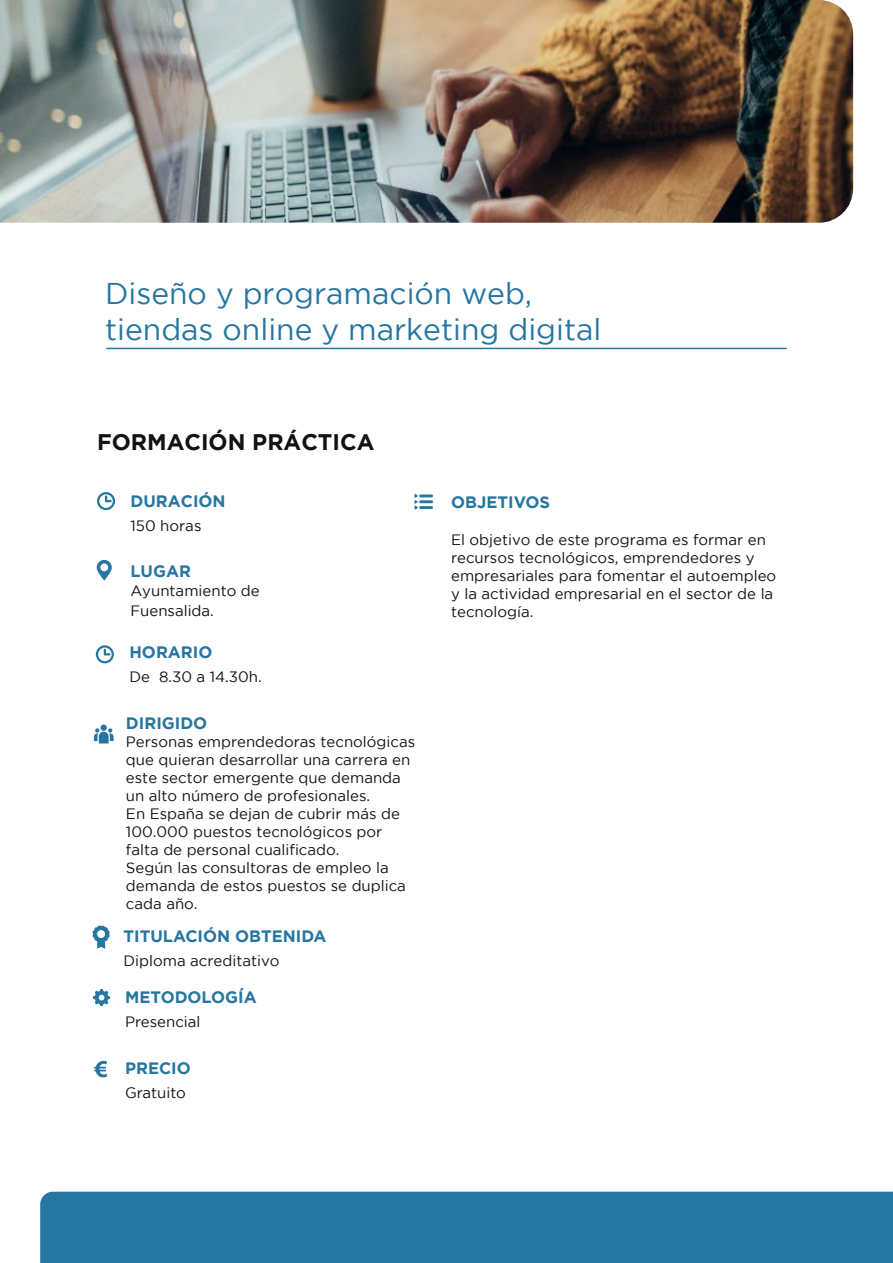
<style>
.page{position:relative;width:893px;height:1263px;background:#fff}
.page>*{position:absolute;margin:0;border:0;box-sizing:border-box;transform-origin:0 0}
.t1{font:30px/36px "Gotham";color:#2676a1}
.t2{font:700 22.5px "Gotham";color:#101315}
.t3{font:700 16.5px "Gotham";color:#2676a1}
.t4{font:15px/18px "Gotham";color:#101415}
</style>
<div class="page">
<img style="left:0;top:0;width:853px;height:223px">
<hr style="left:106px;top:348px;width:681px;height:1px;background:#2676a1">
<svg style="left:97px;top:492px;width:18px;height:18px"></svg>
<svg style="left:96px;top:645px;width:18px;height:18px"></svg>
<div style="left:101px;top:724px;width:6px;height:7px;background:#2676a1;border-radius:50%"></div>
<svg style="left:94px;top:728px;width:20px;height:15px"></svg>
<svg style="left:414px;top:494px;width:19px;height:16px"></svg>
<svg style="left:94px;top:1061px;width:13px;height:16px"></svg>
<svg style="left:93px;top:989px;width:17px;height:17px"></svg>
<svg style="left:97px;top:560px;width:15px;height:20px"></svg>
<svg style="left:92px;top:925px;width:18px;height:24px"></svg>
<div style="left:40px;top:1192px;width:853px;height:71px;background:#2676a1"></div>
<h1 class="t1" style="left:105px;top:275px;width:498px">Diseño y programación web, tiendas online y marketing digital</h1>
<h2 class="t2" style="left:97px;top:429px;width:279px">FORMACIÓN PRÁCTICA</h2>
<p class="t3" style="left:131px;top:492px;width:97px">DURACIÓN</p>
<p class="t4" style="left:131px;top:516px;width:72px">150 horas</p>
<p class="t3" style="left:130px;top:561px;width:62px">LUGAR</p>
<p class="t4" style="left:130px;top:581px;width:131px;line-height:19.4px">Ayuntamiento de<br>Fuensalida.</p>
<p class="t3" style="left:129px;top:643px;width:85px">HORARIO</p>
<p class="t4" style="left:129px;top:669px;width:134px">De 8.30 a 14.30h.</p>
<p class="t3" style="left:126px;top:713px;width:83px">DIRIGIDO</p>
<p class="t4" style="left:126px;top:734px;width:291px">Personas emprendedoras tecnológicas que quieran desarrollar una carrera en este sector emergente que demanda un alto número de profesionales.<br>En España se dejan de cubrir más de<br>100.000 puestos tecnológicos por falta de personal cualificado.<br>Según las consultoras de empleo la demanda de estos puestos se duplica cada año.</p>
<p class="t3" style="left:124px;top:927px;width:204px">TITULACIÓN OBTENIDA</p>
<p class="t4" style="left:124px;top:953px;width:158px">Diploma acreditativo</p>
<p class="t3" style="left:125px;top:988px;width:133px">METODOLOGÍA</p>
<p class="t4" style="left:125px;top:1014px;width:77px">Presencial</p>
<p class="t3" style="left:125px;top:1058px;width:67px">PRECIO</p>
<p class="t4" style="left:125px;top:1084px;width:62px">Gratuito</p>
<p class="t3" style="left:451px;top:492px;width:100px">OBJETIVOS</p>
<p class="t4" style="left:451px;top:532px;width:327px">El objetivo de este programa es formar en recursos tecnológicos, emprendedores y empresariales para fomentar el autoempleo y la actividad empresarial en el sector de la tecnología.</p>
</div>
